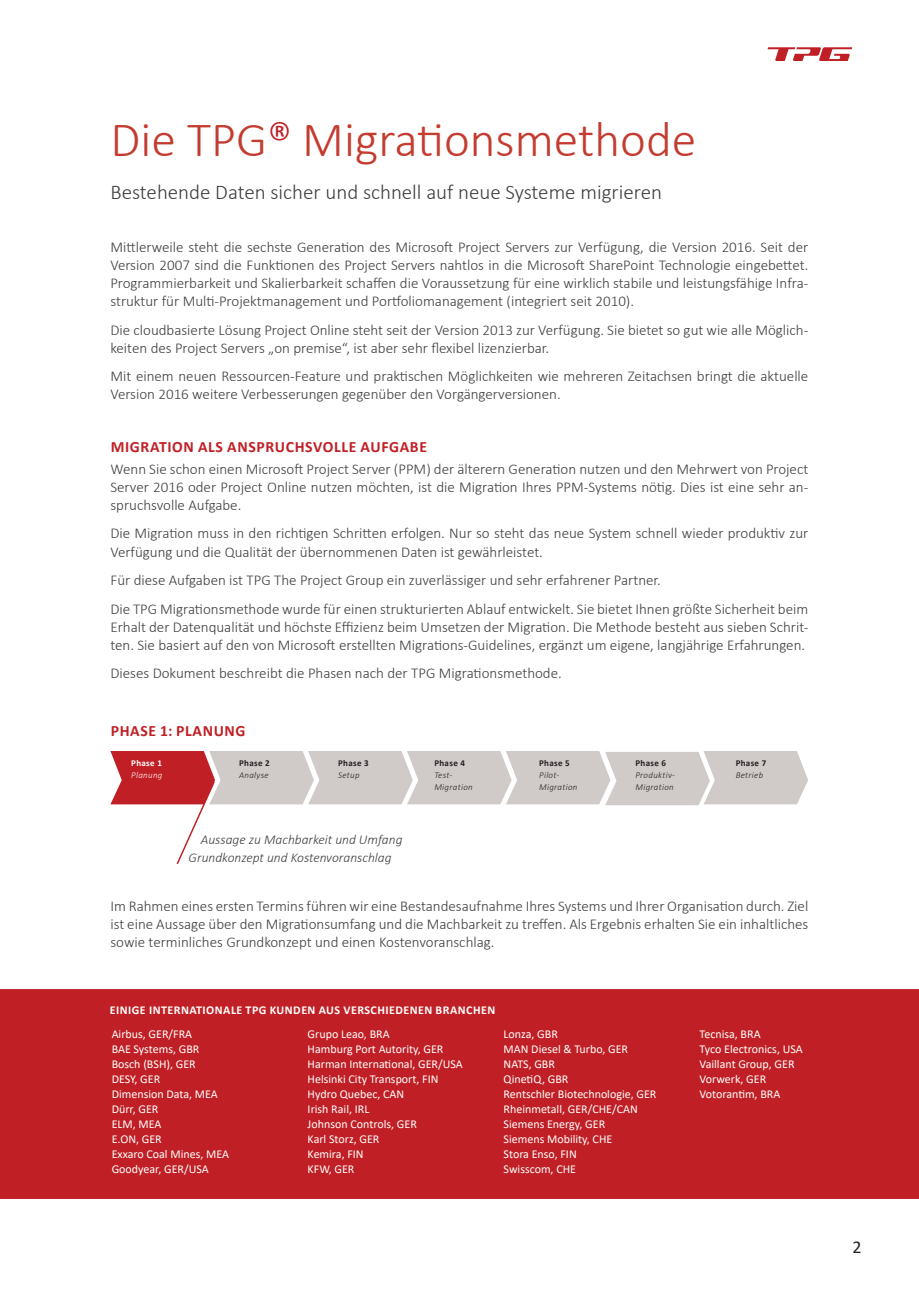
<style>
.page{position:relative;width:919px;height:1289px;background:#fff}
.page>*{position:absolute;margin:0;border:0;box-sizing:border-box;transform-origin:0 0}
.t1{font:300 49.5px "Calibri";color:#c43b2f}
.t2{font:300 21px "Calibri";color:#3e3e3f}
.t3{font:18px "Calibri";color:#231f20}
.t4{font:700 15.75px "Calibri";letter-spacing:.04em;color:#c02025}
.t5{font:300 15px/18px "Calibri";color:#3e3e3f}
.t6{font:italic 300 13.5px/18px "Calibri";color:#3e3e3f}
.t7{font:12px/15px "Calibri";color:#fff}
.t8{font:700 12px "Calibri";letter-spacing:.04em;color:#fff}
.t9{font:italic 300 9px/12px "Calibri";letter-spacing:.035em;color:#231f20}
.t10{font:700 9px "Calibri";letter-spacing:.035em;color:#231f20}
.t11{font:italic 300 9px "Calibri";letter-spacing:.035em;color:#fff}
.t12{font:700 9px "Calibri";letter-spacing:.035em;color:#fff}
.s1{color:#c02025}
</style>
<div class="page">
<svg style="left:767px;top:47px;width:85px;height:14px"></svg>
<svg style="left:110px;top:751px;width:698px;height:114px"></svg>
<div style="left:0;top:989px;width:918px;height:209px;background:#c02025"></div>
<h1 class="t1" style="left:110px;top:109px;width:587px">Die TPG<span class="s1">®</span> Migrationsmethode</h1>
<h2 class="t2" style="left:110px;top:179px;width:553px">Bestehende Daten sicher und schnell auf neue Systeme migrieren</h2>
<p class="t5" style="left:110px;top:238px;width:699px;text-align:justify">Mittlerweile steht die sechste Generation des Microsoft Project Servers zur Verfügung, die Version 2016. Seit der Version 2007 sind die Funktionen des Project Servers nahtlos in die Microsoft SharePoint Technologie eingebettet.<br>Programmierbarkeit und Skalierbarkeit schaffen die Voraussetzung für eine wirklich stabile und leistungsfähige Infra&shy;struktur für Multi-Projektmanagement und Portfoliomanagement (integriert seit 2010).</p>
<p class="t5" style="left:110px;top:320px;width:699px">Die cloudbasierte Lösung Project Online steht seit der Version 2013 zur Verfügung. Sie bietet so gut wie alle Möglich&shy;keiten des Project Servers „on premise“, ist aber sehr flexibel lizenzierbar.</p>
<p class="t5" style="left:110px;top:367px;width:699px">Mit einem neuen Ressourcen-Feature und praktischen Möglichkeiten wie mehreren Zeitachsen bringt die aktuelle<br>Version 2016 weitere Verbesserungen gegenüber den Vorgängerversionen.</p>
<p class="t4" style="left:111px;top:435px;width:318px">MIGRATION ALS ANSPRUCHSVOLLE AUFGABE</p>
<p class="t5" style="left:110px;top:459px;width:699px;text-align:justify">Wenn Sie schon einen Microsoft Project Server (PPM) der älterern Generation nutzen und den Mehrwert von Project Server 2016 oder Project Online nutzen möchten, ist die Migration Ihres PPM-Systems nötig. Dies ist eine sehr an&shy;spruchsvolle Aufgabe.</p>
<p class="t5" style="left:110px;top:524px;width:699px">Die Migration muss in den richtigen Schritten erfolgen. Nur so steht das neue System schnell wieder produktiv zur<br>Verfügung und die Qualität der übernommenen Daten ist gewährleistet.</p>
<p class="t5" style="left:110px;top:565px;width:699px;line-height:28.7px">Für diese Aufgaben ist TPG The Project Group ein zuverlässiger und sehr erfahrener Partner.<br>Die TPG Migrationsmethode wurde für einen strukturierten Ablauf entwickelt. Sie bietet Ihnen größte Sicherheit beim</p>
<p class="t5" style="left:110px;top:617px;width:699px">Erhalt der Datenqualität und höchste Effizienz beim Umsetzen der Migration. Die Methode besteht aus sieben Schrit&shy;ten. Sie basiert auf den von Microsoft erstellten Migrations-Guidelines, ergänzt um eigene, langjährige Erfahrungen.</p>
<p class="t5" style="left:110px;top:664px;width:453px">Dieses Dokument beschreibt die Phasen nach der TPG Migrationsmethode.</p>
<p class="t4" style="left:111px;top:720px;width:136px">PHASE 1: PLANUNG</p>
<p class="t12" style="left:131px;top:756px;width:32px">Phase 1</p>
<p class="t11" style="left:131px;top:769px;width:33px">Planung</p>
<p class="t10" style="left:239px;top:756px;width:32px">Phase 2</p>
<p class="t9" style="left:239px;top:768px;width:31px">Analyse</p>
<p class="t10" style="left:338px;top:756px;width:32px">Phase 3</p>
<p class="t9" style="left:338px;top:768px;width:23px">Setup</p>
<p class="t10" style="left:434px;top:756px;width:32px">Phase 4</p>
<p class="t9" style="left:434px;top:768px;width:40px">Test-<br>Migration</p>
<p class="t10" style="left:539px;top:756px;width:32px">Phase 5</p>
<p class="t9" style="left:539px;top:768px;width:40px">Pilot-<br>Migration</p>
<p class="t10" style="left:635px;top:756px;width:32px">Phase 6</p>
<p class="t9" style="left:635px;top:768px;width:41px">Produktiv-<br>Migration</p>
<p class="t10" style="left:735px;top:756px;width:32px">Phase 7</p>
<p class="t9" style="left:735px;top:768px;width:29px">Betrieb</p>
<p class="t6" style="left:189px;top:830px;width:215px;text-indent:12px">Aussage zu Machbarkeit und Umfang<br>Grundkonzept und Kostenvoranschlag</p>
<p class="t5" style="left:110px;top:897px;width:699px;text-align:justify">Im Rahmen eines ersten Termins führen wir eine Bestandesaufnahme Ihres Systems und Ihrer Organisation durch. Ziel ist eine Aussage über den Migrationsumfang und die Machbarkeit zu treffen. Als Ergebnis erhalten Sie ein inhaltliches sowie terminliches Grundkonzept und einen Kostenvoranschlag.</p>
<p class="t8" style="left:110px;top:1001px;width:387px">EINIGE INTERNATIONALE TPG KUNDEN AUS VERSCHIEDENEN BRANCHEN</p>
<p class="t7" style="left:112px;top:1025px;width:119px">Airbus, GER/FRA<br>BAE Systems, GBR<br>Bosch (BSH), GER<br>DESY, GER<br>Dimension Data, MEA<br>Dürr, GER<br>ELM, MEA<br>E.ON, GER<br>Exxaro Coal Mines, MEA<br>Goodyear, GER/USA</p>
<p class="t7" style="left:307px;top:1025px;width:157px">Grupo Leao, BRA<br>Hamburg Port Autority, GER<br>Harman International, GER/USA<br>Helsinki City Transport, FIN<br>Hydro Quebec, CAN<br>Irish Rail, IRL<br>Johnson Controls, GER<br>Karl Storz, GER<br>Kemira, FIN<br>KFW, GER</p>
<p class="t7" style="left:503px;top:1025px;width:154px">Lonza, GBR<br>MAN Diesel &amp; Turbo, GER<br>NATS, GBR<br>QinetiQ, GBR<br>Rentschler Biotechnologie, GER<br>Rheinmetall, GER/CHE/CAN<br>Siemens Energy, GER<br>Siemens Mobility, CHE<br>Stora Enso, FIN<br>Swisscom, CHE</p>
<p class="t7" style="left:699px;top:1025px;width:105px">Tecnisa, BRA<br>Tyco Electronics, USA<br>Vaillant Group, GER<br>Vorwerk, GER<br>Votorantim, BRA</p>
<p class="t3" style="left:852px;top:1233px;width:11px">2</p>
</div>
